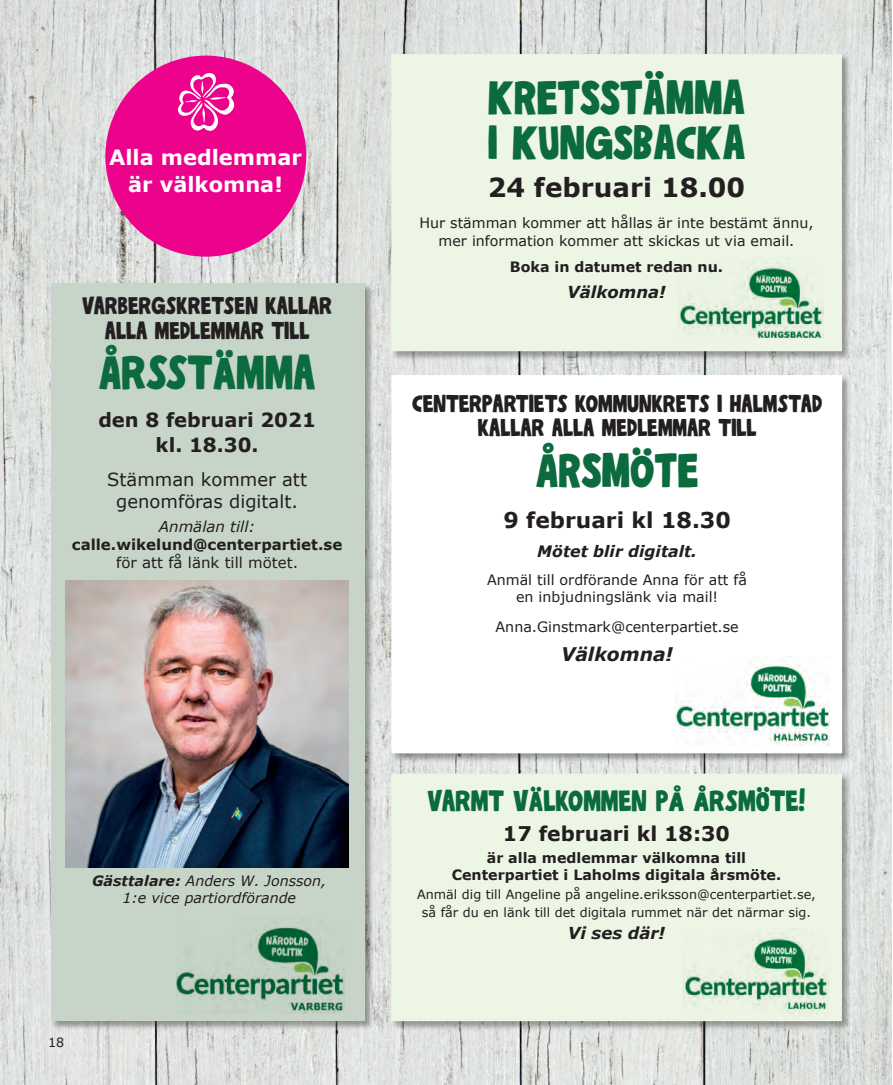
<style>
.page{position:relative;width:893px;height:1085px;background:#fff}
.page>*{position:absolute;margin:0;border:0;box-sizing:border-box;transform-origin:0 0}
.t1{font:48.45px "Center Font";color:#0b6b3e}
.t2{font:48px/45px "Center Font";color:#0b6b3e}
.t3{font:30px "Center Font";color:#0b6b3e}
.t4{font:700 26.25px "Verdana";color:#231f20}
.t5{font:24.75px/24.2px "Center Font";color:#231f20;text-align:center}
.t6{font:700 21.75px "Verdana";color:#231f20}
.t7{font:700 21px/27.8px "Verdana";color:#fff;text-align:center}
.t8{font:700 20.25px "Verdana";color:#231f20}
.t9{font:700 19.5px/24.8px "Verdana";color:#231f20;text-align:center}
.t10{font:italic 700 18.75px "Verdana";color:#231f20}
.t11{font:18px/21.6px "Verdana";color:#231f20;text-align:center}
.t12{font:italic 700 16.5px "Verdana";color:#231f20}
.t13{font:italic 700 15.75px "Verdana";color:#231f20}
.t14{font:700 15px "Verdana";color:#231f20}
.t15{font:15px "Verdana";color:#231f20}
.t16{font:italic 15px "Verdana";color:#231f20}
.t17{font:14.25px/17.1px "Verdana";color:#231f20;text-align:center}
.t18{font:700 14.25px/17.1px "Verdana";color:#231f20;text-align:center}
.t19{font:italic 14.25px/17.1px "Verdana";color:#231f20;text-align:center}
.t20{font:12.75px/17.7px "Verdana";color:#231f20;text-align:center}
.s1{font-weight:700}
</style>
<div class="page">
<img style="left:0;top:0;width:892px;height:1084px">
<svg style="left:384px;top:368px;width:465px;height:392px"></svg>
<img style="left:675px;top:656px;width:154px;height:89px">
<svg style="left:384px;top:766px;width:465px;height:261px;background:#e9f0e2"></svg>
<img style="left:684px;top:928px;width:144px;height:89px">
<svg style="left:384px;top:47px;width:465px;height:311px;background:#e9f1e2"></svg>
<img style="left:679px;top:257px;width:145px;height:81px">
<div style="left:51px;top:283px;width:323px;height:747px;background:#231f20;opacity:.4"></div>
<div style="left:51px;top:284px;width:313px;height:736px;background:#c6d5c8"></div>
<img style="left:176px;top:922px;width:169px;height:91px">
<div style="left:105px;top:56px;width:201px;height:201px;background:#ed028c;border-radius:50%"></div>
<svg style="left:178px;top:73px;width:57px;height:58px"></svg>
<img style="left:65px;top:580px;width:284px;height:287px">
<h3 class="t7" style="left:109px;top:143px;width:194px">Alla medlemmar är välkomna!</h3>
<h3 class="t5" style="left:82px;top:293px;width:251px">VARBERGSKRETSEN KALLAR<br>ALLA MEDLEMMAR TILL</h3>
<h1 class="t1" style="left:99px;top:345px;width:218px">ÅRSSTÄMMA</h1>
<h3 class="t9" style="left:98px;top:407px;width:219px">den 8 februari 2021 kl. 18.30.</h3>
<p class="t11" style="left:107px;top:468px;width:201px">Stämman kommer att genomföras digitalt.</p>
<p class="t16" style="left:159px;top:516px;width:98px">Anmälan till:</p>
<p class="t14" style="left:72px;top:534px;width:272px">calle.wikelund@centerpartiet.se</p>
<p class="t15" style="left:116px;top:552px;width:183px">för att få länk till mötet.</p>
<p class="t19" style="left:92px;top:871px;width:236px"><span class="s1">Gästtalare:</span> Anders W. Jonsson,<br>1:e vice partiordförande</p>
<p class="t20" style="left:48px;top:1032px;width:18px">18</p>
<h2 class="t2" style="left:488px;top:75px;width:259px">KRETSSTÄMMA<br>I KUNGSBACKA</h2>
<h3 class="t4" style="left:488px;top:169px;width:259px">24 februari 18.00</h3>
<p class="t17" style="left:419px;top:214px;width:396px;line-height:17.7px">Hur stämman kommer att hållas är inte bestämt ännu, mer information kommer att skickas ut via email.</p>
<p class="t18" style="left:510px;top:258px;width:215px">Boka in datumet redan nu.</p>
<p class="t12" style="left:567px;top:280px;width:100px">Välkomna!</p>
<h3 class="t5" style="left:412px;top:391px;width:411px">CENTERPARTIETS KOMMUNKRETS I HALMSTAD<br>KALLAR ALLA MEDLEMMAR TILL</h3>
<h1 class="t1" style="left:536px;top:442px;width:164px">ÅRSMÖTE</h1>
<h3 class="t6" style="left:503px;top:505px;width:229px">9 februari kl 18.30</h3>
<p class="t13" style="left:537px;top:539px;width:161px">Mötet blir digitalt.</p>
<p class="t17" style="left:487px;top:570px;width:262px">Anmäl till ordförande Anna för att få en inbjudningslänk via mail!</p>
<p class="t17" style="left:496px;top:617px;width:245px">Anna.Ginstmark@centerpartiet.se</p>
<h3 class="t10" style="left:561px;top:640px;width:114px">Välkomna!</h3>
<h3 class="t3" style="left:428px;top:783px;width:379px">VARMT VÄLKOMMEN PÅ ÅRSMÖTE!</h3>
<h3 class="t8" style="left:503px;top:819px;width:228px">17 februari kl 18:30</h3>
<p class="t18" style="left:452px;top:848px;width:331px">är alla medlemmar välkomna till<br>Centerpartiet i Laholms digitala årsmöte.</p>
<p class="t20" style="left:417px;top:885px;width:400px">Anmäl dig till Angeline på angeline.eriksson@centerpartiet.se, så får du en länk till det digitala rummet när det närmar sig.</p>
<p class="t12" style="left:568px;top:921px;width:99px">Vi ses där!</p>
</div>
